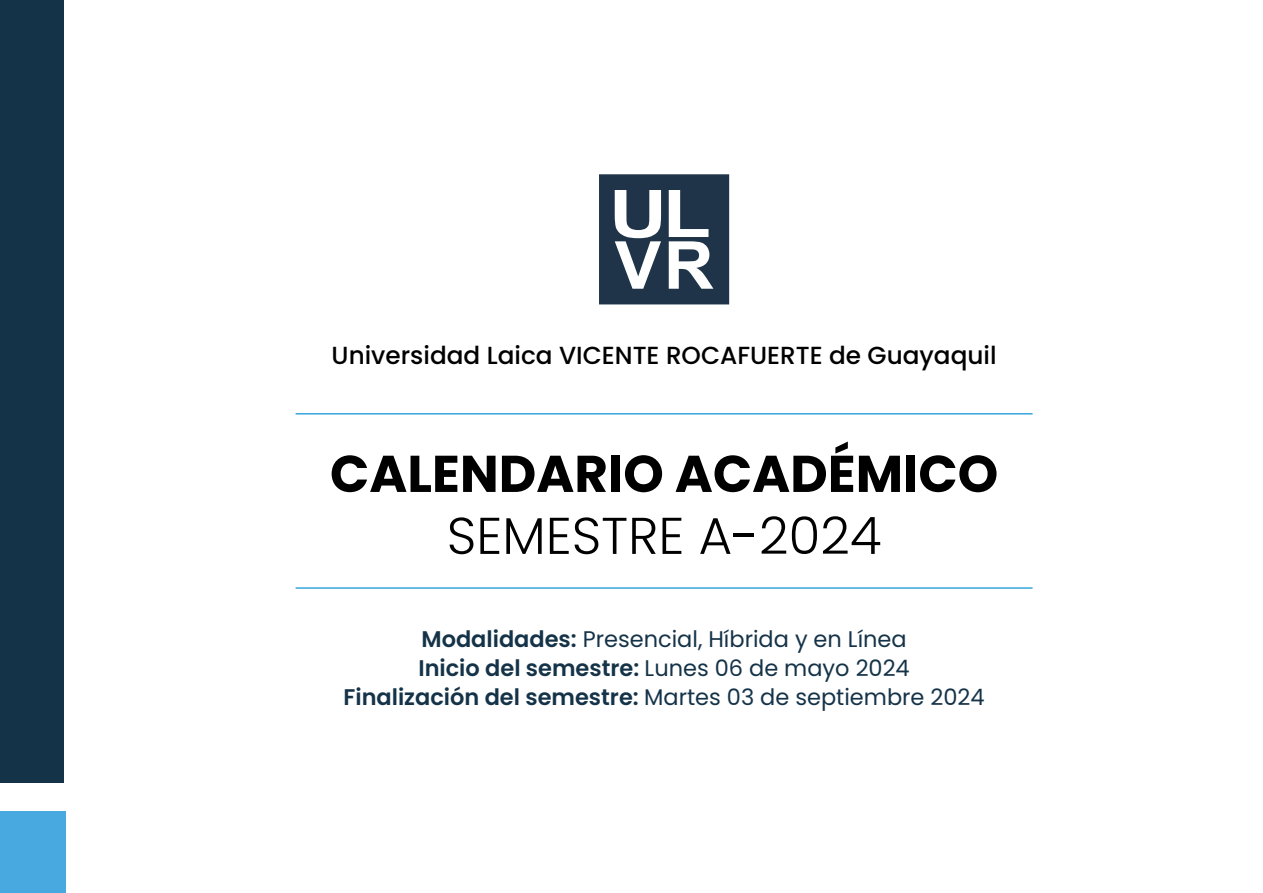
<style>
.page{position:relative;width:1263px;height:893px;background:#fff}
.page>*{position:absolute;margin:0;border:0;box-sizing:border-box;transform-origin:0 0}
.t1{font:700 51.6px "Poppins";color:#010000}
.t2{font:300 51.6px "Poppins";color:#010000}
.t3{font:500 24.75px "Poppins";color:#010000}
.t4{font:22.65px/29.1px "Poppins";color:#153348;text-align:center}
.s1{font-weight:600}
</style>
<div class="page">
<div style="left:0;top:0;width:64px;height:782px;background:#153348"></div>
<div style="left:0;top:812px;width:65px;height:81px;background:#47a9df"></div>
<svg style="left:599px;top:174px;width:130px;height:130px"></svg>
<hr style="left:296px;top:413px;width:736px;height:2px;background:#37a5dd">
<hr style="left:296px;top:587px;width:736px;height:2px;background:#37a5dd">
<p class="t3" style="left:332px;top:341px;width:666px">Universidad Laica VICENTE ROCAFUERTE de Guayaquil</p>
<h1 class="t1" style="left:330px;top:444px;width:670px">CALENDARIO ACADÉMICO</h1>
<h1 class="t2" style="left:447px;top:506px;width:436px">SEMESTRE A-2024</h1>
<p class="t4" style="left:344px;top:625px;width:642px"><span class="s1">Modalidades:</span> Presencial, Híbrida y en Línea<br><span class="s1">Inicio del semestre:</span> Lunes 06 de mayo 2024<br><span class="s1">Finalización del semestre:</span> Martes 03 de septiembre 2024</p>
</div>
